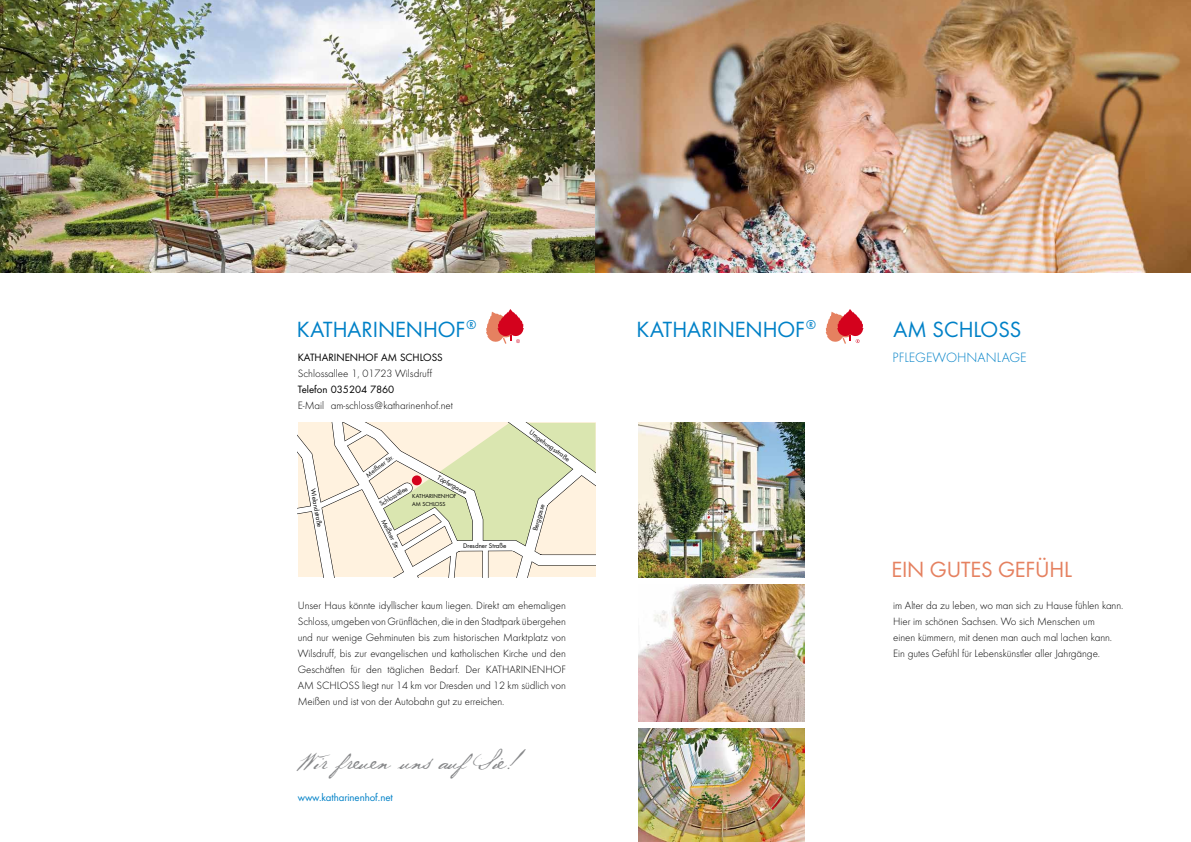
<style>
.page{position:relative;width:1191px;height:842px;background:#fff}
.page>*{position:absolute;margin:0;border:0;box-sizing:border-box;transform-origin:0 0}
.t1{font:26px "Baker Script";letter-spacing:-.105em;color:#87888a}
.t2{font:22.8px "Futura T Boo";letter-spacing:.04em;color:#0081c7}
.t3{font:22.8px "Futura T Boo";letter-spacing:-.005em;color:#e58160}
.t4{font:22.8px "Futura T Boo";letter-spacing:.02em;color:#0081c7}
.t5{font:300 14px "Futura T";color:#0081c7}
.t6{font:300 11px/16px "Futura T";letter-spacing:-.005em;color:#000}
.t7{font:11px "Futura T Boo";color:#000}
.t8{font:11px "Futura T Boo";letter-spacing:-.005em;color:#0081c7}
.t9{font:7px "Futura T Boo";letter-spacing:-.005em;color:#000}
.t10{font:6px "Futura T Boo";letter-spacing:.04em;color:#000}
.t11{font:6px "Futura T Boo";color:#000}
</style>
<div class="page">
<svg style="left:825px;top:309px;width:38px;height:35px"></svg>
<svg style="left:486px;top:309px;width:38px;height:35px"></svg>
<svg style="left:298px;top:423px;width:297px;height:154px"></svg>
<div style="left:412px;top:475px;width:10px;height:10px;background:#d4021d;border-radius:50%"></div>
<img style="left:638px;top:423px;width:166px;height:154px">
<img style="left:0;top:0;width:1191px;height:273px">
<img style="left:638px;top:729px;width:166px;height:113px">
<img style="left:638px;top:585px;width:166px;height:136px">
<h2 class="t2" style="left:297px;top:317px;width:181px">KATHARINENHOF<sup>®</sup></h2>
<p class="t7" style="left:298px;top:351px;width:146px">KATHARINENHOF AM SCHLOSS</p>
<p class="t6" style="left:298px;top:366px;width:136px">Schlossallee 1, 01723 Wilsdruff</p>
<p class="t7" style="left:298px;top:383px;width:98px">TELEFON 035204 7860</p>
<p class="t6" style="left:298px;top:398px;width:157px">E-Mail am-schloss@katharinenhof.net</p>
<p class="t9" style="left:364px;top:472px;width:34px;rotate:-36deg">MEIßNER STR.</p>
<p class="t9" style="left:440px;top:474px;width:34px;rotate:28deg">TÖPFERGASSE</p>
<p class="t9" style="left:317px;top:488px;width:41px;rotate:80deg">WIELANDSTRAßE</p>
<p class="t9" style="left:378px;top:501px;width:33px;rotate:-31deg">SCHLOSSALLEE</p>
<p class="t10" style="left:412px;top:492px;width:46px">KATHARINENHOF</p>
<p class="t11" style="left:412px;top:501px;width:35px">AM SCHLOSS</p>
<p class="t9" style="left:387px;top:518px;width:34px;rotate:63deg">MEIßNER STR.</p>
<p class="t9" style="left:463px;top:542px;width:45px">DRESDNER STRAßE</p>
<p class="t9" style="left:532px;top:428px;width:50px;rotate:36deg">UMGEHUNGSSTRAßE</p>
<p class="t9" style="left:531px;top:530px;width:29px;rotate:-75deg">BERGGASSE</p>
<p class="t6" style="left:298px;top:598px;width:270px">Unser Haus könnte idyllischer kaum liegen. Direkt am ehemaligen Schloss, umgeben von Grünflächen, die in den Stadtpark übergehen und nur wenige Gehminuten bis zum historischen Marktplatz von Wilsdruff, bis zur evangelischen und katholischen Kirche und den Geschäften für den täglichen Bedarf. Der KATHARINENHOF<br>am Schloss liegt nur 14 km vor Dresden und 12 km südlich von Meißen und ist von der Autobahn gut zu erreichen.</p>
<h1 class="t1" style="left:297px;top:745px;width:220px">Wir freuen uns aufSie!</h1>
<p class="t8" style="left:298px;top:791px;width:97px">WWW.KATHARINENHOF.NET</p>
<h2 class="t2" style="left:636px;top:317px;width:181px">KATHARINENHOF<sup>®</sup></h2>
<h2 class="t4" style="left:893px;top:317px;width:129px">AM SCHLOSS</h2>
<p class="t5" style="left:892px;top:350px;width:136px">Pflegewohnanlage</p>
<h2 class="t3" style="left:891px;top:557px;width:182px">EIN GUTES GEFÜHL</h2>
<p class="t6" style="left:893px;top:598px;width:232px">im Alter da zu leben, wo man sich zu Hause fühlen kann.<br>Hier im schönen Sachsen. Wo sich Menschen um<br>einen kümmern, mit denen man auch mal lachen kann.<br>Ein gutes Gefühl für Lebenskünstler aller Jahrgänge.</p>
</div>
